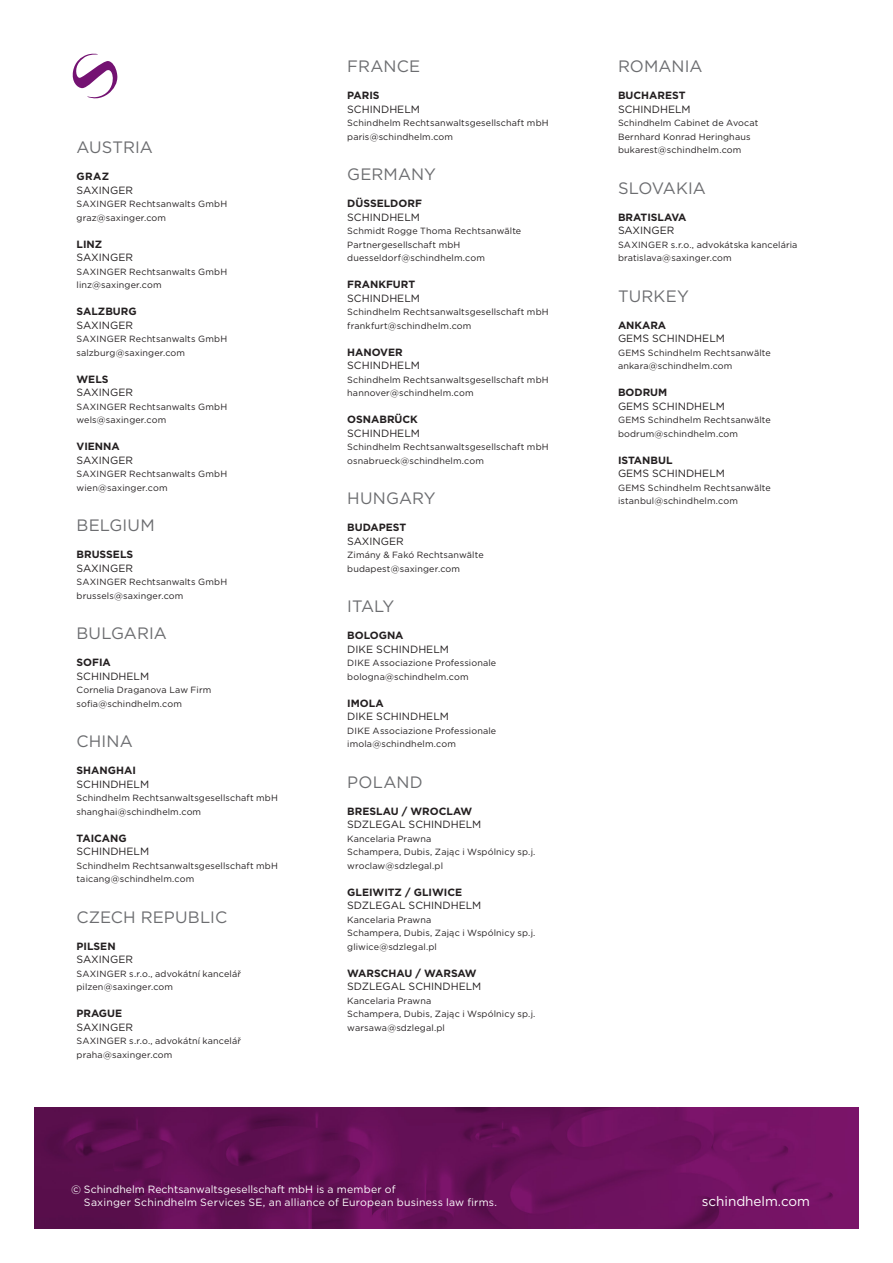
<style>
.page{position:relative;width:893px;height:1263px;background:#fff}
.page>*{position:absolute;margin:0;border:0;box-sizing:border-box;transform-origin:0 0}
.t1{font:16.5px "Gotham";letter-spacing:.005em;color:#6c6d70}
.t2{font:13.5px "Gotham";color:#fff}
.t3{font:12.15px "Gotham";color:#fff}
.t4{font:10.5px "Gotham";color:#231f20}
.t5{font:700 10.5px "Gotham";color:#231f20}
.t6{font:10.5px "Gotham";letter-spacing:.015em;color:#fff}
.t7{font:9px/13.5px "Gotham";letter-spacing:.015em;color:#231f20}
</style>
<div class="page">
<svg style="left:72px;top:53px;width:46px;height:46px"></svg>
<img style="left:34px;top:1107px;width:825px;height:122px">
<h1 class="t1" style="left:77px;top:137px;width:78px">AUSTRIA</h1>
<p class="t5" style="left:77px;top:170px;width:34px">GRAZ</p>
<p class="t4" style="left:77px;top:183px;width:58px">SAXINGER</p>
<p class="t7" style="left:77px;top:197px;width:152px">SAXINGER Rechtsanwalts GmbH graz@saxinger.com</p>
<p class="t5" style="left:77px;top:237px;width:27px">LINZ</p>
<p class="t4" style="left:77px;top:251px;width:58px">SAXINGER</p>
<p class="t7" style="left:77px;top:265px;width:152px">SAXINGER Rechtsanwalts GmbH linz@saxinger.com</p>
<p class="t5" style="left:77px;top:305px;width:62px">SALZBURG</p>
<p class="t4" style="left:77px;top:318px;width:58px">SAXINGER</p>
<p class="t7" style="left:77px;top:332px;width:152px">SAXINGER Rechtsanwalts GmbH salzburg@saxinger.com</p>
<p class="t5" style="left:77px;top:372px;width:34px">WELS</p>
<p class="t4" style="left:77px;top:386px;width:58px">SAXINGER</p>
<p class="t7" style="left:77px;top:400px;width:152px">SAXINGER Rechtsanwalts GmbH wels@saxinger.com</p>
<p class="t5" style="left:77px;top:440px;width:45px">VIENNA</p>
<p class="t4" style="left:77px;top:453px;width:58px">SAXINGER</p>
<p class="t7" style="left:77px;top:467px;width:152px">SAXINGER Rechtsanwalts GmbH wien@saxinger.com</p>
<h1 class="t1" style="left:77px;top:515px;width:80px">BELGIUM</h1>
<p class="t5" style="left:77px;top:548px;width:58px">BRUSSELS</p>
<p class="t4" style="left:77px;top:561px;width:58px">SAXINGER</p>
<p class="t7" style="left:77px;top:575px;width:152px">SAXINGER Rechtsanwalts GmbH brussels@saxinger.com</p>
<h1 class="t1" style="left:77px;top:623px;width:92px">BULGARIA</h1>
<p class="t5" style="left:77px;top:656px;width:36px">SOFIA</p>
<p class="t4" style="left:77px;top:669px;width:74px">SCHINDHELM</p>
<p class="t7" style="left:77px;top:683px;width:136px">Cornelia Draganova Law Firm sofia@schindhelm.com</p>
<h1 class="t1" style="left:77px;top:731px;width:58px">CHINA</h1>
<p class="t5" style="left:77px;top:764px;width:61px">SHANGHAI</p>
<p class="t4" style="left:77px;top:777px;width:74px">SCHINDHELM</p>
<p class="t7" style="left:77px;top:791px;width:203px">Schindhelm Rechtsanwaltsgesellschaft mbH shanghai@schindhelm.com</p>
<p class="t5" style="left:77px;top:831px;width:52px">TAICANG</p>
<p class="t4" style="left:77px;top:845px;width:74px">SCHINDHELM</p>
<p class="t7" style="left:77px;top:859px;width:203px">Schindhelm Rechtsanwaltsgesellschaft mbH taicang@schindhelm.com</p>
<h1 class="t1" style="left:77px;top:906px;width:152px">CZECH REPUBLIC</h1>
<p class="t5" style="left:77px;top:939px;width:41px">PILSEN</p>
<p class="t4" style="left:77px;top:953px;width:58px">SAXINGER</p>
<p class="t7" style="left:77px;top:967px;width:166px">SAXINGER s.r.o., advokátní kancelář pilzen@saxinger.com</p>
<p class="t5" style="left:77px;top:1007px;width:47px">PRAGUE</p>
<p class="t4" style="left:77px;top:1020px;width:58px">SAXINGER</p>
<p class="t7" style="left:77px;top:1034px;width:166px">SAXINGER s.r.o., advokátní kancelář praha@saxinger.com</p>
<h1 class="t1" style="left:347px;top:56px;width:74px">FRANCE</h1>
<p class="t5" style="left:347px;top:89px;width:34px">PARIS</p>
<p class="t4" style="left:347px;top:102px;width:74px">SCHINDHELM</p>
<p class="t7" style="left:347px;top:116px;width:203px">Schindhelm Rechtsanwaltsgesellschaft mbH paris@schindhelm.com</p>
<h1 class="t1" style="left:347px;top:164px;width:90px">GERMANY</h1>
<p class="t5" style="left:347px;top:197px;width:76px">DÜSSELDORF</p>
<p class="t4" style="left:347px;top:210px;width:74px">SCHINDHELM</p>
<p class="t7" style="left:347px;top:224px;width:175px">Schmidt Rogge Thoma Rechtsanwälte<br>Partnergesellschaft mbH duesseldorf@schindhelm.com</p>
<p class="t5" style="left:347px;top:278px;width:69px">FRANKFURT</p>
<p class="t4" style="left:347px;top:291px;width:74px">SCHINDHELM</p>
<p class="t7" style="left:347px;top:305px;width:203px">Schindhelm Rechtsanwaltsgesellschaft mbH frankfurt@schindhelm.com</p>
<p class="t5" style="left:347px;top:345px;width:57px">HANOVER</p>
<p class="t4" style="left:347px;top:359px;width:74px">SCHINDHELM</p>
<p class="t7" style="left:347px;top:373px;width:203px">Schindhelm Rechtsanwaltsgesellschaft mbH hannover@schindhelm.com</p>
<p class="t5" style="left:347px;top:413px;width:72px">OSNABRÜCK</p>
<p class="t4" style="left:347px;top:426px;width:74px">SCHINDHELM</p>
<p class="t7" style="left:347px;top:440px;width:203px">Schindhelm Rechtsanwaltsgesellschaft mbH osnabrueck@schindhelm.com</p>
<h1 class="t1" style="left:347px;top:488px;width:90px">HUNGARY</h1>
<p class="t5" style="left:347px;top:521px;width:60px">BUDAPEST</p>
<p class="t4" style="left:347px;top:534px;width:58px">SAXINGER</p>
<p class="t7" style="left:347px;top:548px;width:138px">Zimány &amp; Fakó Rechtsanwälte budapest@saxinger.com</p>
<h1 class="t1" style="left:347px;top:596px;width:49px">ITALY</h1>
<p class="t5" style="left:347px;top:629px;width:58px">BOLOGNA</p>
<p class="t4" style="left:347px;top:642px;width:103px">DIKE SCHINDHELM</p>
<p class="t7" style="left:347px;top:656px;width:150px">DIKE Associazione Professionale bologna@schindhelm.com</p>
<p class="t5" style="left:347px;top:696px;width:38px">IMOLA</p>
<p class="t4" style="left:347px;top:710px;width:103px">DIKE SCHINDHELM</p>
<p class="t7" style="left:347px;top:724px;width:150px">DIKE Associazione Professionale imola@schindhelm.com</p>
<h1 class="t1" style="left:347px;top:771px;width:77px">POLAND</h1>
<p class="t5" style="left:347px;top:804px;width:126px">BRESLAU / WROCLAW</p>
<p class="t4" style="left:347px;top:818px;width:136px">SDZLEGAL SCHINDHELM</p>
<p class="t7" style="left:347px;top:832px;width:190px">Kancelaria Prawna<br>Schampera, Dubis, Zając i Wspólnicy sp.j. wroclaw@sdzlegal.pl</p>
<p class="t5" style="left:347px;top:885px;width:116px">GLEIWITZ / GLIWICE</p>
<p class="t4" style="left:347px;top:899px;width:136px">SDZLEGAL SCHINDHELM</p>
<p class="t7" style="left:347px;top:913px;width:190px">Kancelaria Prawna<br>Schampera, Dubis, Zając i Wspólnicy sp.j. gliwice@sdzlegal.pl</p>
<p class="t5" style="left:347px;top:966px;width:131px">WARSCHAU / WARSAW</p>
<p class="t4" style="left:347px;top:980px;width:136px">SDZLEGAL SCHINDHELM</p>
<p class="t7" style="left:347px;top:994px;width:190px">Kancelaria Prawna<br>Schampera, Dubis, Zając i Wspólnicy sp.j. warsawa@sdzlegal.pl</p>
<p class="t3" style="left:71px;top:1182px;width:12px">©</p>
<p class="t6" style="left:84px;top:1183px;width:313px">Schindhelm Rechtsanwaltsgesellschaft mbH is a member of</p>
<p class="t6" style="left:84px;top:1195px;width:415px">Saxinger Schindhelm Services SE, an alliance of European business law firms.</p>
<h1 class="t1" style="left:618px;top:56px;width:86px">ROMANIA</h1>
<p class="t5" style="left:618px;top:89px;width:69px">BUCHAREST</p>
<p class="t4" style="left:618px;top:102px;width:74px">SCHINDHELM</p>
<p class="t7" style="left:618px;top:116px;width:142px">Schindhelm Cabinet de Avocat<br>Bernhard Konrad Heringhaus bukarest@schindhelm.com</p>
<h1 class="t1" style="left:618px;top:177px;width:89px">SLOVAKIA</h1>
<p class="t5" style="left:618px;top:210px;width:70px">BRATISLAVA</p>
<p class="t4" style="left:618px;top:224px;width:58px">SAXINGER</p>
<p class="t7" style="left:618px;top:238px;width:181px">SAXINGER s.r.o., advokátska kancelária bratislava@saxinger.com</p>
<h1 class="t1" style="left:618px;top:285px;width:72px">TURKEY</h1>
<p class="t5" style="left:618px;top:318px;width:50px">ANKARA</p>
<p class="t4" style="left:618px;top:332px;width:108px">GEMS SCHINDHELM</p>
<p class="t7" style="left:618px;top:346px;width:154px">GEMS Schindhelm Rechtsanwälte ankara@schindhelm.com</p>
<p class="t5" style="left:618px;top:386px;width:51px">BODRUM</p>
<p class="t4" style="left:618px;top:399px;width:108px">GEMS SCHINDHELM</p>
<p class="t7" style="left:618px;top:413px;width:154px">GEMS Schindhelm Rechtsanwälte bodrum@schindhelm.com</p>
<p class="t5" style="left:618px;top:453px;width:56px">ISTANBUL</p>
<p class="t4" style="left:618px;top:467px;width:108px">GEMS SCHINDHELM</p>
<p class="t7" style="left:618px;top:481px;width:154px">GEMS Schindhelm Rechtsanwälte istanbul@schindhelm.com</p>
<p class="t2" style="left:702px;top:1192px;width:110px">schindhelm.com</p>
</div>
